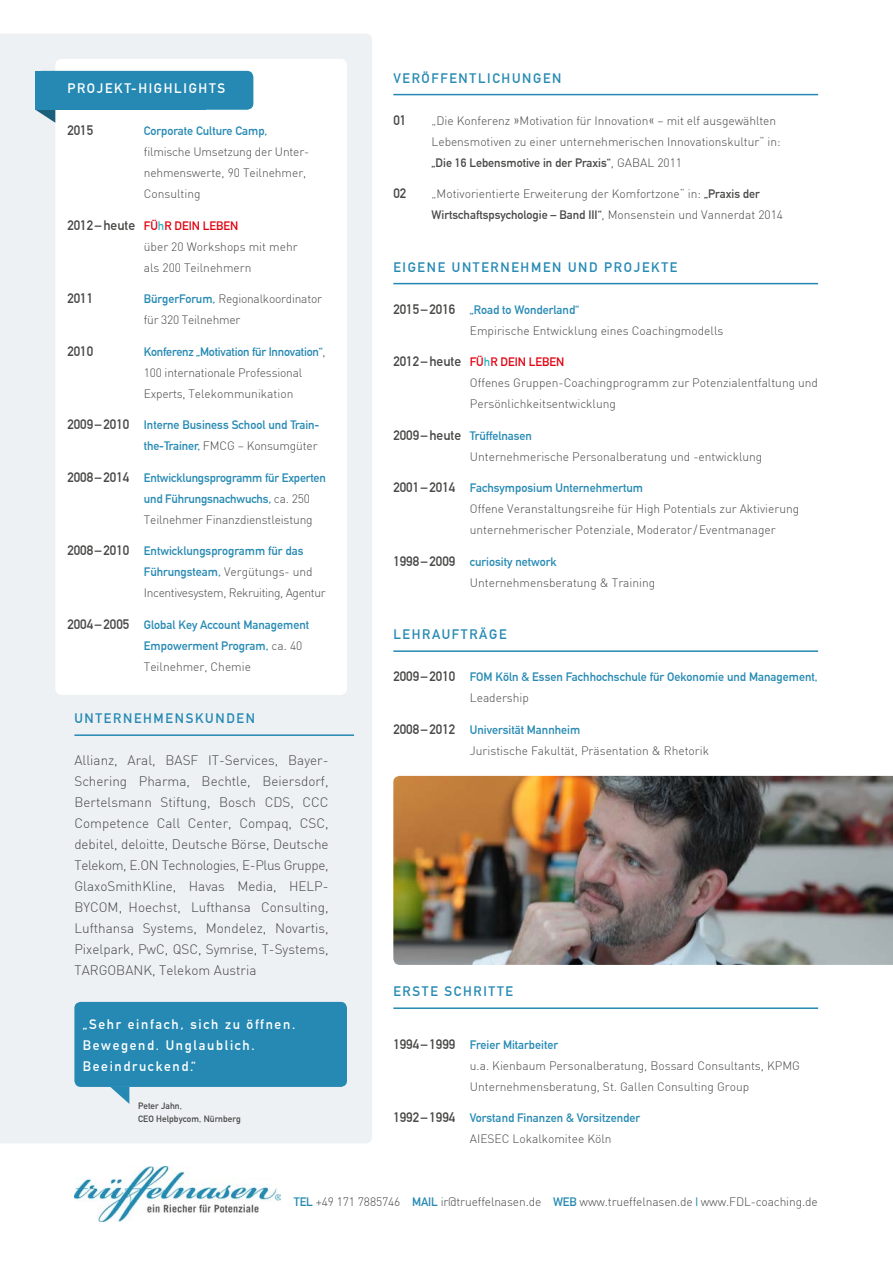
<style>
.page{position:relative;width:893px;height:1263px;background:#fff}
.page>*{position:absolute;margin:0;border:0;box-sizing:border-box;transform-origin:0 0}
.Fließtext{font:300 13.5px/21px "DIN";color:#484847;text-align:justify}
.Subheadline{font:700 13.5px "DIN Alternate";letter-spacing:.125em;color:#2589b3}
.Zitat_Sprechblase{font:700 13.5px/21px "DIN Alternate";letter-spacing:.125em;color:#fff}
.Fließtext-2{font:700 13.5px "DIN Alternate";letter-spacing:.125em;color:#fff}
.Timeline{font:700 13.5px "DIN Alternate";color:#484847}
.Timeline-2{font:300 12px/21px "DIN";color:#484847}
.Timeline-3{font:700 12px/21px "DIN Alternate";color:#2589b3}
.Timeline-4{font:300 12px/21px "DIN";letter-spacing:-.03em;color:#484847}
.Fließtext-3{font:300 12px "DIN";letter-spacing:-.01em;color:#484847}
.Timeline-5{font:300 12px/21px "DIN";letter-spacing:-.02em;color:#484847}
.Subtext_Sprechblase{font:700 9px/13.5px "DIN Alternate";letter-spacing:.01em;color:#484847}
.s1{font-family:"DIN Alternate";font-weight:700;color:#2589b3}
.s2{font-family:"DIN Alternate";font-weight:700;font-size:13.5px}
.s3{font-family:"DIN Alternate";font-weight:700;color:#e30210}
.s4{font-family:"DIN Alternate";font-weight:700;color:#2cb7c4}
.s5{font-size:13.5px;color:#484847}
.s6{font-family:"DIN";font-weight:300;color:#484847}
.s7{font-family:"Maurea Light Tf";font-weight:400}
.s8{font-family:"DIN Alternate";font-weight:700}
</style>
<div class="page">
<div style="left:0;top:34px;width:372px;height:1109px;background:#edf1f4"></div>
<hr style="left:74px;top:734px;width:280px;height:2px;background:#2589b3">
<img style="left:74px;top:1166px;width:206px;height:55px">
<svg style="left:110px;top:1087px;width:19px;height:17px"></svg>
<div style="left:74px;top:1002px;width:273px;height:85px;background:#2589b3;border-radius:6px"></div>
<img style="left:393px;top:776px;width:500px;height:189px">
<hr style="left:393px;top:94px;width:425px;height:1px;background:#2589b3">
<hr style="left:393px;top:283px;width:425px;height:1px;background:#2589b3">
<hr style="left:393px;top:650px;width:425px;height:2px;background:#2589b3">
<hr style="left:393px;top:1007px;width:425px;height:2px;background:#2589b3">
<div style="left:55px;top:59px;width:292px;height:636px;background:#fff;border-radius:6px"></div>
<svg style="left:35px;top:110px;width:20px;height:13px"></svg>
<div style="left:35px;top:71px;width:218px;height:39px;background:#2589b3;border-radius:6px"></div>
<div style="left:35px;top:71px;width:171px;height:39px;background:#2589b3"></div>
<p class="Fließtext-2" style="left:67px;top:78px;width:159px">PROJEKT-HIGHLIGHTS</p>
<p class="Timeline" style="left:67px;top:120px;width:27px">2015</p>
<p class="Timeline-2" style="left:144px;top:120px;width:167px"><span class="s1">Corporate Culture Camp, </span>filmische Umsetzung der Unter&shy;nehmenswerte, 90 Teilnehmer,<br>Consulting</p>
<p class="Timeline-2" style="left:144px;top:215px;width:155px;text-indent:-77px"><span class="s2">2012–heute</span> <span class="s3">FÜ</span><span class="s4">h</span><span class="s3">R DEIN LEBEN<br></span>über 20 Workshops mit mehr als 200 Teilnehmern</p>
<p class="Timeline" style="left:67px;top:288px;width:27px">2011</p>
<p class="Timeline-5" style="left:144px;top:288px;width:180px"><span class="s1">BürgerForum,</span> Regionalkoordinator für 320 Teilnehmer</p>
<p class="Timeline" style="left:67px;top:341px;width:27px">2010</p>
<p class="Timeline-2" style="left:144px;top:341px;width:183px"><span class="s1">Konferenz „Motivation für Innovation“</span>,<br>100 internationale Professional<br>Experts, Telekommunikation</p>
<p class="Timeline-3" style="left:67px;top:414px;width:253px;text-align:right"><span class="s5">2009–2010</span> Interne Business School und Train&shy;the-Trainer, <span class="s6">FMCG – Konsumgüter</span></p>
<p class="Timeline-3" style="left:144px;top:466px;width:184px;text-indent:-77px"><span class="s5">2008–2014</span> Entwicklungsprogramm für Experten und Führungsnachwuchs, <span class="s6">ca. 250<br>Teilnehmer Finanzdienstleistung</span></p>
<p class="Timeline-4" style="left:144px;top:540px;width:183px;text-indent:-77px"><span class="s2">2008–2010</span> <span class="s1">Entwicklungsprogramm für das<br>Führungsteam,</span> Vergütungs- und<br>Incentivesystem, Rekruiting, Agentur</p>
<p class="Timeline-3" style="left:144px;top:613px;width:167px;text-indent:-77px"><span class="s5">2004–2005</span> Global Key Account Management<br>Empowerment Program, <span class="s6">ca. 40<br>Teilnehmer, Chemie</span></p>
<p class="Subheadline" style="left:74px;top:708px;width:182px">UNTERNEHMENSKUNDEN</p>
<p class="Fließtext" style="left:74px;top:750px;width:256px">Allianz, Aral, BASF IT-Services, Bayer-Schering Pharma, Bechtle, Beiersdorf, Bertelsmann Stiftung, Bosch CDS, CCC Competence Call Center, Compaq, CSC, debitel, deloitte, Deutsche Börse, Deutsche Telekom, E.ON Technologies, E-Plus Gruppe, GlaxoSmithKline, Havas Media, HELP-BYCOM, Hoechst, Lufthansa Consulting, Lufthansa Systems, Mondelez, Novartis, Pixelpark, PwC, QSC, Symrise, T-Systems, TARGOBANK, Telekom Austria</p>
<p class="Zitat_Sprechblase" style="left:83px;top:1012px;width:214px">„Sehr einfach, sich zu öffnen.<br>Bewegend. Unglaublich.<br>Beeindruckend.“</p>
<p class="Subtext_Sprechblase" style="left:138px;top:1098px;width:104px">Peter Jahn,<br>CEO Helpbycom, Nürnberg</p>
<p class="Subheadline" style="left:393px;top:68px;width:170px">VERÖFFENTLICHUNGEN</p>
<p class="Timeline" style="left:393px;top:110px;width:14px">01</p>
<p class="Timeline-2" style="left:432px;top:110px;width:351px">„Die Konferenz <span class="s7">»</span>Motivation für Innovation<span class="s7">«</span> – mit elf ausgewählten<br>Lebensmotiven zu einer unternehmerischen Innovationskultur“ in: <span class="s8">„Die 16 Lebensmotive in der Praxis“</span>, GABAL 2011</p>
<p class="Timeline" style="left:393px;top:183px;width:14px">02</p>
<p class="Timeline-2" style="left:432px;top:183px;width:353px">„Motivorientierte Erweiterung der Komfortzone“ in: <span class="s8">„Praxis der<br>Wirtschaftspsychologie – Band III“</span>, Monsenstein und Vannerdat 2014</p>
<p class="Subheadline" style="left:393px;top:257px;width:285px">EIGENE UNTERNEHMEN UND PROJEKTE</p>
<p class="Timeline-2" style="left:470px;top:299px;width:255px;text-indent:-77px"><span class="s2">2015 –2016</span> <span class="s1">„Road to Wonderland“<br></span>Empirische Entwicklung eines Coachingmodells</p>
<p class="Timeline-2" style="left:470px;top:351px;width:350px;text-indent:-77px"><span class="s2">2012 –heute</span> <span class="s3">FÜ</span><span class="s4">h</span><span class="s3">R DEIN LEBEN<br></span>Offenes Gruppen-Coachingprogramm zur Potenzialentfaltung und<br>Persönlichkeitsentwicklung</p>
<p class="Timeline-2" style="left:470px;top:425px;width:294px;text-indent:-77px"><span class="s2">2009 –heute</span> <span class="s1">Trüffelnasen<br></span>Unternehmerische Personalberatung und -entwicklung</p>
<p class="Timeline-2" style="left:470px;top:477px;width:331px;text-indent:-77px"><span class="s2">2001 –2014</span> <span class="s1">Fachsymposium Unternehmertum<br></span>Offene Veranstaltungsreihe für High Potentials zur Aktivierung unternehmerischer Potenziale, Moderator /Eventmanager</p>
<p class="Timeline-2" style="left:470px;top:551px;width:187px;text-indent:-77px"><span class="s2">1998 –2009</span> <span class="s1">curiosity network<br></span>Unternehmensberatung &amp; Training</p>
<p class="Subheadline" style="left:393px;top:624px;width:115px">LEHRAUFTRÄGE</p>
<p class="Timeline-3" style="left:470px;top:666px;width:349px;text-indent:-77px"><span class="s5">2009 –2010</span> FOM Köln &amp; Essen Fachhochschule für Oekonomie und Management,<br><span class="s6">Leadership</span></p>
<p class="Timeline-2" style="left:470px;top:719px;width:241px;text-indent:-77px"><span class="s2">2008 –2012</span> <span class="s1">Universität Mannheim<br></span>Juristische Fakultät, Präsentation &amp; Rhetorik</p>
<p class="Subheadline" style="left:393px;top:981px;width:121px">ERSTE SCHRITTE</p>
<p class="Timeline-2" style="left:470px;top:1034px;width:332px;text-indent:-77px"><span class="s2">1994 –1999</span> <span class="s1">Freier Mitarbeiter<br></span>u.a. Kienbaum Personalberatung, Bossard Consultants, KPMG<br>Unternehmensberatung, St. Gallen Consulting Group</p>
<p class="Timeline-3" style="left:470px;top:1107px;width:172px;text-indent:-77px"><span class="s5">1992 –1994</span> Vorstand Finanzen &amp; Vorsitzender<br><span class="s6">AIESEC Lokalkomitee Köln</span></p>
<p class="Fließtext-3" style="left:294px;top:1195px;width:525px"><span class="s1">TEL</span> +49 171 7885746 <span class="s1">MAIL</span> ir@trueffelnasen.de <span class="s1">WEB</span> www.trueffelnasen.de <span class="s1">|</span> www.FDL-coaching.de</p>
</div>
